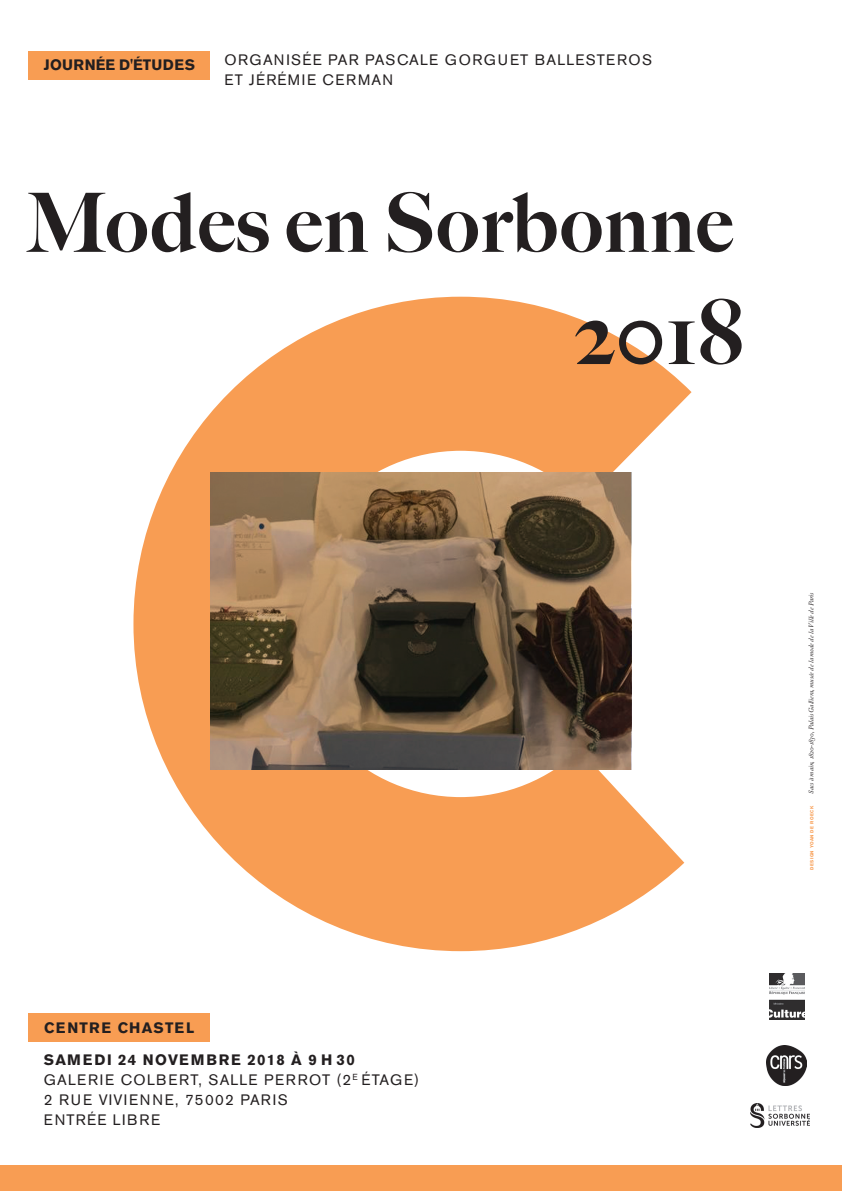
<style>
.page{position:relative;width:842px;height:1191px;background:#fff}
.page>*{position:absolute;margin:0;border:0;box-sizing:border-box;transform-origin:0 0}
.t1{font:900 90px "Big Caslon FB";color:#231f20}
.t2{font:900 82px "Big Caslon FB";letter-spacing:.02em;color:#231f20}
.t3{font:15px/20px "Berthold Akzidenz Grotesk BE";letter-spacing:.08em;color:#231f20}
.t4{font:700 15px "Berthold Akzidenz Grotesk BE";letter-spacing:.02em;color:#231f20}
.t5{font:700 15px "Berthold Akzidenz Grotesk BE";letter-spacing:.08em;color:#231f20}
.t6{font:italic 7px "Adobe Caslon Pro";letter-spacing:-.005em;color:#231f20}
.t7{font:700 4.5px "Berthold Akzidenz Grotesk BE";letter-spacing:.1em;color:#f89d53}
.s1{font-weight:700}
</style>
<div class="page">
<svg style="left:133px;top:296px;width:672px;height:724px"></svg>
<div style="left:0;top:1165px;width:842px;height:26px;background:#f89d53"></div>
<div style="left:28px;top:51px;width:182px;height:28px;background:#f89d53"></div>
<div style="left:28px;top:1013px;width:182px;height:29px;background:#f89d53"></div>
<img style="left:769px;top:973px;width:36px;height:46px">
<img style="left:766px;top:1045px;width:40px;height:40px">
<img style="left:751px;top:1103px;width:58px;height:24px">
<img style="left:210px;top:472px;width:421px;height:298px">
<p class="t4" style="left:44px;top:56px;width:153px">JOURNÉE D'ÉTUDES</p>
<p class="t3" style="left:224px;top:50px;width:152px">ORGANISÉE PAR PAS</p>
<p class="t3" style="left:397px;top:50px;width:23px">CALE</p>
<p class="t3" style="left:445px;top:50px;width:64px">GORGUET</p>
<p class="t3" style="left:535px;top:50px;width:12px">BALLESTEROS</p>
<p class="t3" style="left:224px;top:70px;width:159px">ET JÉRÉMIE CERMAN</p>
<h2 class="t2" style="left:26px;top:174px;width:708px">Modes en Sorbonne</h2>
<h1 class="t1" style="left:574px;top:278px;width:171px">2018</h1>
<p class="t5" style="left:44px;top:1019px;width:151px">CENTRE CHASTEL</p>
<p class="t3" style="left:44px;top:1050px;width:377px"><span class="s1">SAMEDI 24 NOVEMBRE 2018 À 9 H 30<br></span>GALERIE COLBERT, SALLE PERROT (2<sup>E</sup> ÉTAG E)<br>2 RUE VIVIENNE, 75002 PARIS<br>ENTRÉE LIBRE</p>
<p class="t6" style="left:807px;top:794px;width:203px;rotate:-90deg">Sacs à main, 1820-1830, Palais Galliera, musée de la mode de la Ville de Paris</p>
<p class="t7" style="left:809px;top:870px;width:66px;rotate:-90deg">DESIGN YOAN DE ROECK</p>
</div>
